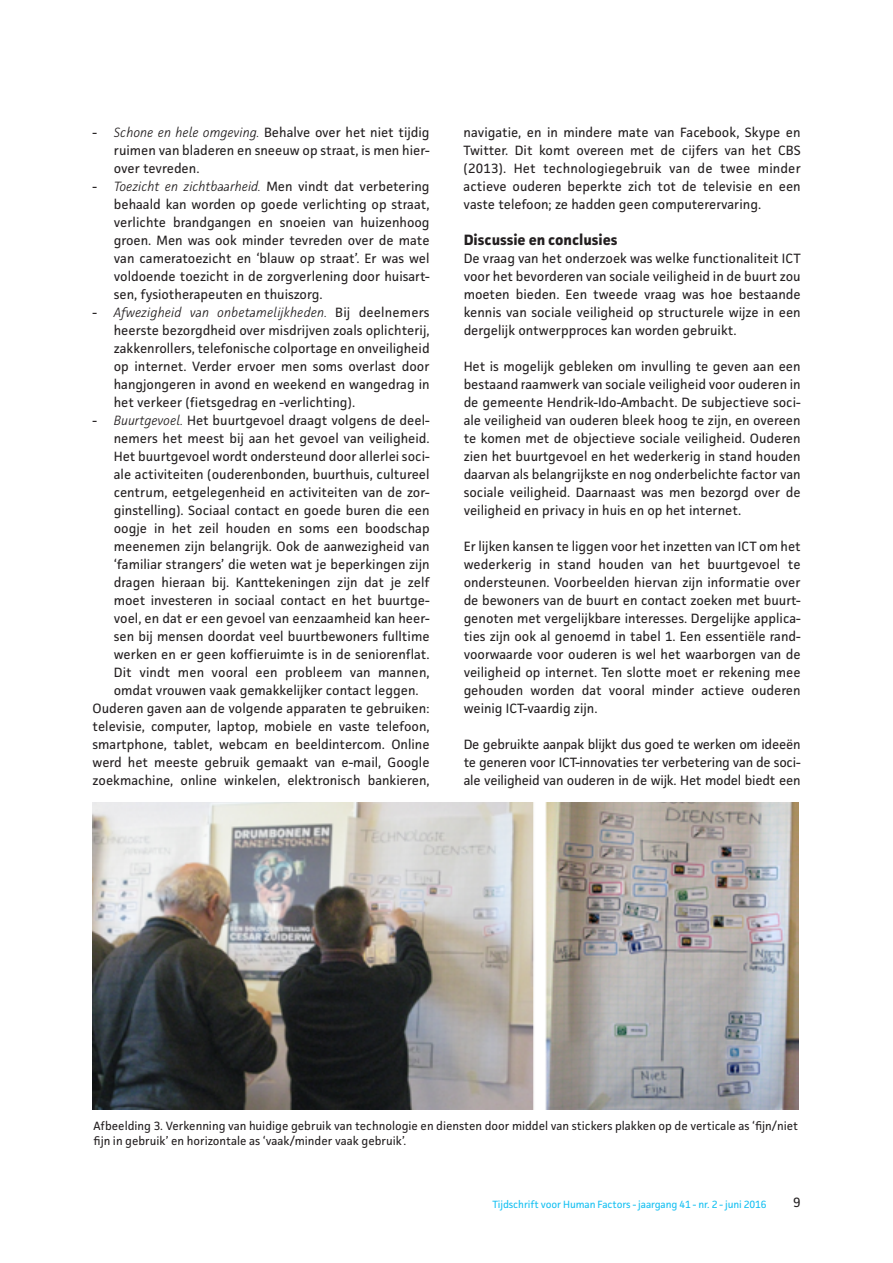
<style>
.page{position:relative;width:893px;height:1263px;background:#fff}
.page>*{position:absolute;margin:0;border:0;box-sizing:border-box;transform-origin:0 0}
.t1{font:700 15px "Facit";color:#231f20}
.t2{font:13.5px/18px "Facit";color:#231f20;text-align:justify}
.t3{font:12px/15px "Facit";color:#231f20}
.t4{font:10.5px "Facit";letter-spacing:-.01em;color:#15c0f2}
.s1{font-weight:300;font-style:italic}
</style>
<div class="page">
<img style="left:93px;top:803px;width:705px;height:306px">
<p class="t2" style="left:114px;top:123px;width:317px;text-indent:-21px">- <span class="s1">Schone en hele omgeving.</span> Behalve over het niet tijdig ruimen van bladeren en sneeuw op straat, is men hier&shy;over tevreden.</p>
<p class="t2" style="left:114px;top:177px;width:317px;text-indent:-21px">- <span class="s1">Toezicht en zichtbaarheid.</span> Men vindt dat verbetering behaald kan worden op goede verlichting op straat, verlichte brandgangen en snoeien van huizenhoog groen. Men was ook minder tevreden over de mate van cameratoezicht en ‘blauw op straat’. Er was wel voldoende toezicht in de zorgverlening door huisart&shy;sen, fysiotherapeuten en thuiszorg.</p>
<p class="t2" style="left:114px;top:303px;width:317px;text-indent:-21px">- <span class="s1">Afwezigheid van onbetamelijkheden.</span> Bij deelnemers heerste bezorgdheid over misdrijven zoals oplichterij, zakkenrollers, telefonische colportage en onveiligheid op internet. Verder ervoer men soms overlast door hangjongeren in avond en weekend en wangedrag in het verkeer (fietsgedrag en -verlichting).</p>
<p class="t2" style="left:93px;top:411px;width:339px">- <span class="s1">Buurtgevoel.</span> Het buurtgevoel draagt volgens de deel-</p>
<p class="t2" style="left:114px;top:429px;width:317px">nemers het meest bij aan het gevoel van veiligheid.</p>
<p class="t2" style="left:114px;top:447px;width:317px">Het buurtgevoel wordt ondersteund door allerlei soci-</p>
<p class="t2" style="left:114px;top:465px;width:317px">ale activiteiten (ouderenbonden, buurthuis, cultureel</p>
<p class="t2" style="left:114px;top:483px;width:317px">centrum, eetgelegenheid en activiteiten van de zor-</p>
<p class="t2" style="left:114px;top:501px;width:317px">ginstelling). Sociaal contact en goede buren die een</p>
<p class="t2" style="left:114px;top:519px;width:317px">oogje in het zeil houden en soms een boodschap</p>
<p class="t2" style="left:114px;top:537px;width:317px">meenemen zijn belangrijk. Ook de aanwezigheid van</p>
<p class="t2" style="left:114px;top:555px;width:317px">‘familiar strangers’ die weten wat je beperkingen zijn</p>
<p class="t2" style="left:114px;top:573px;width:317px">dragen hieraan bij. Kanttekeningen zijn dat je zelf</p>
<p class="t2" style="left:114px;top:591px;width:317px">moet investeren in sociaal contact en het buurtge-</p>
<p class="t2" style="left:114px;top:609px;width:317px">voel, en dat er een gevoel van eenzaamheid kan heer-</p>
<p class="t2" style="left:114px;top:627px;width:317px">sen bij mensen doordat veel buurtbewoners fulltime</p>
<p class="t2" style="left:114px;top:645px;width:317px">werken en er geen koffieruimte is in de seniorenflat.</p>
<p class="t2" style="left:114px;top:663px;width:317px">Dit vindt men vooral een probleem van mannen,</p>
<p class="t2" style="left:114px;top:681px;width:306px">omdat vrouwen vaak gemakkelijker contact leggen.</p>
<p class="t2" style="left:93px;top:699px;width:339px">Ouderen gaven aan de volgende apparaten te gebruiken:</p>
<p class="t2" style="left:93px;top:717px;width:339px">televisie, computer, laptop, mobiele en vaste telefoon,</p>
<p class="t2" style="left:93px;top:735px;width:339px">smartphone, tablet, webcam en beeldintercom. Online</p>
<p class="t2" style="left:93px;top:753px;width:339px">werd het meeste gebruik gemaakt van e-mail, Google</p>
<p class="t2" style="left:93px;top:771px;width:339px">zoekmachine, online winkelen, elektronisch bankieren,</p>
<p class="t2" style="left:464px;top:123px;width:339px">navigatie, en in mindere mate van Facebook, Skype en Twitter. Dit komt overeen met de cijfers van het CBS (2013). Het technologiegebruik van de twee minder actieve ouderen beperkte zich tot de televisie en een vaste telefoon; ze hadden geen computerervaring.</p>
<p class="t1" style="left:464px;top:230px;width:155px">Discussie en conclusies</p>
<p class="t2" style="left:464px;top:249px;width:339px">De vraag van het onderzoek was welke functionaliteit ICT voor het bevorderen van sociale veiligheid in de buurt zou moeten bieden. Een tweede vraag was hoe bestaande kennis van sociale veiligheid op structurele wijze in een dergelijk ontwerpproces kan worden gebruikt.</p>
<p class="t2" style="left:464px;top:357px;width:339px">Het is mogelijk gebleken om invulling te geven aan een bestaand raamwerk van sociale veiligheid voor ouderen in de gemeente Hendrik-Ido-Ambacht. De subjectieve soci&shy;ale veiligheid van ouderen bleek hoog te zijn, en overeen te komen met de objectieve sociale veiligheid. Ouderen zien het buurtgevoel en het wederkerig in stand houden daarvan als belangrijkste en nog onderbelichte factor van sociale veiligheid. Daarnaast was men bezorgd over de veiligheid en privacy in huis en op het internet.</p>
<p class="t2" style="left:464px;top:537px;width:339px">Er lijken kansen te liggen voor het inzetten van ICT om het wederkerig in stand houden van het buurtgevoel te ondersteunen. Voorbeelden hiervan zijn informatie over de bewoners van de buurt en contact zoeken met buurt&shy;genoten met vergelijkbare interesses. Dergelijke applica&shy;ties zijn ook al genoemd in tabel 1. Een essentiële rand&shy;voorwaarde voor ouderen is wel het waarborgen van de veiligheid op internet. Ten slotte moet er rekening mee gehouden worden dat vooral minder actieve ouderen weinig ICT-vaardig zijn.</p>
<p class="t2" style="left:464px;top:735px;width:339px">De gebruikte aanpak blijkt dus goed te werken om ideeën te generen voor ICT-innovaties ter verbetering van de soci&shy;ale veiligheid van ouderen in de wijk. Het model biedt een</p>
<p class="t3" style="left:94px;top:1118px;width:706px">Afbeelding 3. Verkenning van huidige gebruik van technologie en diensten door middel van stickers plakken op de verticale as ‘fijn/niet fijn in gebruik’ en horizontale as ‘vaak/minder vaak gebruik’.</p>
<p class="t4" style="left:492px;top:1197px;width:276px">Tijdschrift voor Human Factors - jaargang 41 - nr. 2 - juni 2016</p>
<p class="t2" style="left:793px;top:1193px;width:9px">9</p>
</div>
